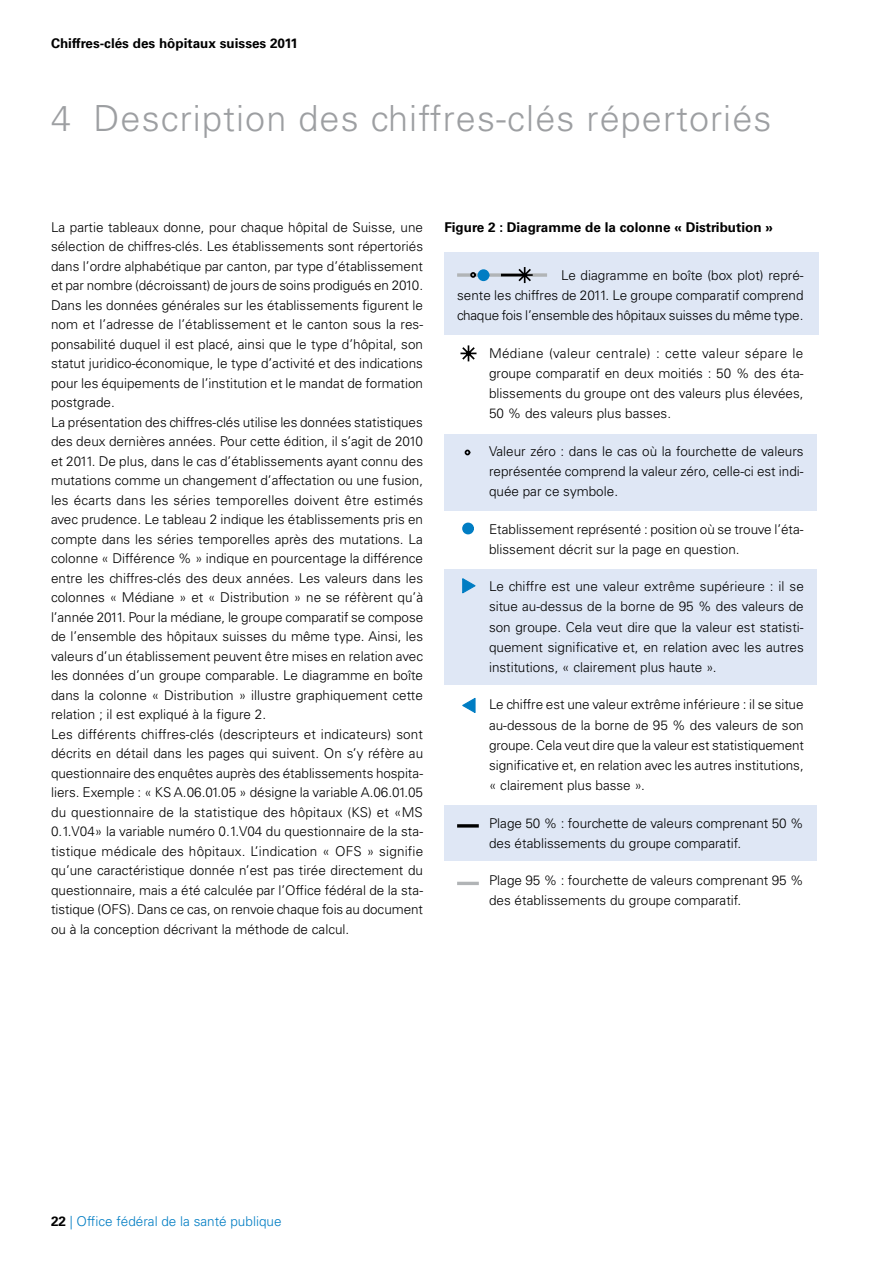
<style>
.page{position:relative;width:893px;height:1263px;background:#fff}
.page>*{position:absolute;margin:0;border:0;box-sizing:border-box;transform-origin:0 0}
.t1{font:300 36px "Univers";letter-spacing:.03em;color:#9d9fa2}
.t2{font:300 13.5px/19.5px "Univers";color:#000;text-align:justify}
.t3{font:700 13.5px "Univers";color:#000}
.t4{font:300 13.5px "Univers";color:#007dc3}
.s1{font-weight:700;color:#000}
</style>
<div class="page">
<div style="left:444px;top:253px;width:375px;height:82px;background:#dfe7f5"></div>
<div style="left:444px;top:434px;width:372px;height:77px;background:#dfe7f5"></div>
<div style="left:444px;top:569px;width:372px;height:116px;background:#dfe7f5"></div>
<div style="left:444px;top:805px;width:372px;height:55px;background:#dfe7f5"></div>
<svg style="left:457px;top:273px;width:90px;height:4px"></svg>
<hr style="left:501px;top:274px;width:26px;height:2px;background:#000">
<svg style="left:516px;top:267px;width:17px;height:17px"></svg>
<div style="left:478px;top:269px;width:11px;height:12px;background:#007dc3;border:2px solid #007dc3;border-radius:50%"></div>
<svg style="left:470px;top:272px;width:6px;height:6px"></svg>
<svg style="left:460px;top:345px;width:17px;height:17px"></svg>
<svg style="left:465px;top:450px;width:5px;height:5px"></svg>
<div style="left:462px;top:523px;width:12px;height:11px;background:#007dc3;border:2px solid #007dc3;border-radius:50%"></div>
<svg style="left:462px;top:578px;width:14px;height:16px"></svg>
<svg style="left:462px;top:698px;width:14px;height:15px"></svg>
<hr style="left:457px;top:824px;width:22px;height:3px;background:#000">
<hr style="left:457px;top:882px;width:22px;height:3px;background:#b1b4b6">
<p class="t3" style="left:51px;top:36px;width:249px">Chiffres-clés des hôpitaux suisses 2011</p>
<h1 class="t1" style="left:51px;top:96px;width:722px">4 Description des chiffres-clés répertoriés</h1>
<p class="t2" style="left:51px;top:217px;width:374px;text-align:left">La partie tableaux donne, pour chaque hôpital de Suisse, une sélection de chiffres-clés. Les établissements sont répertoriés dans l’ordre alphabétique par canton, par type d’établissement et par nombre (décroissant) de jours de soins prodigués en 2010.<br>Dans les données générales sur les établissements figurent le nom et l’adresse de l’établissement et le canton sous la res&shy;ponsabilité duquel il est placé, ainsi que le type d’hôpital, son statut juridico-économique, le type d’activité et des indications pour les équipements de l’institution et le mandat de formation postgrade.<br>La présentation des chiffres-clés utilise les données statistiques des deux dernières années. Pour cette édition, il s’agit de 2010 et 2011. De plus, dans le cas d’établissements ayant connu des mutations comme un changement d’affectation ou une fusion, les écarts dans les séries temporelles doivent être estimés avec prudence. Le tableau 2 indique les établissements pris en compte dans les séries temporelles après des mutations. La colonne « Différence % » indique en pourcentage la différence entre les chiffres-clés des deux années. Les valeurs dans les colonnes « Médiane » et « Distribution » ne se réfèrent qu’à l’année 2011. Pour la médiane, le groupe comparatif se compose de l’ensemble des hôpitaux suisses du même type. Ainsi, les valeurs d’un établissement peuvent être mises en relation avec les données d’un groupe comparable. Le diagramme en boîte dans la colonne « Distribution » illustre graphiquement cette relation ; il est expliqué à la figure 2.<br>Les différents chiffres-clés (descripteurs et indicateurs) sont décrits en détail dans les pages qui suivent. On s’y réfère au questionnaire des enquêtes auprès des établissements hospita&shy;liers. Exemple : « KS A.06.01.05 » désigne la variable A.06.01.05 du questionnaire de la statistique des hôpitaux (KS) et «MS 0.1.V04» la variable numéro 0.1.V04 du questionnaire de la sta&shy;tistique médicale des hôpitaux. L’indication « OFS » signifie qu’une caractéristique donnée n’est pas tirée directement du questionnaire, mais a été calculée par l’Office fédéral de la sta&shy;tistique (OFS). Dans ce cas, on renvoie chaque fois au document ou à la conception décrivant la méthode de calcul.</p>
<p class="t3" style="left:444px;top:219px;width:330px">Figure 2 : Diagramme de la colonne « Distribution »</p>
<p class="t2" style="left:457px;top:265px;width:348px;line-height:20.2px;text-indent:104px">Le diagramme en boîte (box plot) repré&shy;sente les chiffres de 2011. Le groupe comparatif comprend chaque fois l’ensemble des hôpitaux suisses du même type.</p>
<p class="t2" style="left:489px;top:343px;width:316px;line-height:20.2px">Médiane (valeur centrale) : cette valeur sépare le groupe comparatif en deux moitiés : 50 % des éta&shy;blissements du groupe ont des valeurs plus élevées, 50 % des valeurs plus basses.</p>
<p class="t2" style="left:489px;top:441px;width:316px;line-height:20.2px">Valeur zéro : dans le cas où la fourchette de valeurs représentée comprend la valeur zéro, celle-ci est indi&shy;quée par ce symbole.</p>
<p class="t2" style="left:489px;top:519px;width:316px;line-height:20.2px">Etablissement représenté : position où se trouve l’éta&shy;blissement décrit sur la page en question.</p>
<p class="t2" style="left:489px;top:576px;width:316px;line-height:20.2px">Le chiffre est une valeur extrême supérieure : il se situe au-dessus de la borne de 95 % des valeurs de son groupe. Cela veut dire que la valeur est statisti&shy;quement significative et, en relation avec les autres institutions, « clairement plus haute ».</p>
<p class="t2" style="left:489px;top:694px;width:316px;line-height:20.2px">Le chiffre est une valeur extrême inférieure : il se situe au-dessous de la borne de 95 % des valeurs de son groupe. Cela veut dire que la valeur est statistiquement significative et, en relation avec les autres institutions, « clairement plus basse ».</p>
<p class="t2" style="left:489px;top:813px;width:316px;line-height:20.2px">Plage 50 % : fourchette de valeurs comprenant 50 % des établissements du groupe comparatif.</p>
<p class="t2" style="left:489px;top:870px;width:316px;line-height:20.2px">Plage 95 % : fourchette de valeurs comprenant 95 % des établissements du groupe comparatif.</p>
<p class="t4" style="left:51px;top:1213px;width:232px"><span class="s1">22</span> | Office fédéral de la santé publique</p>
</div>
